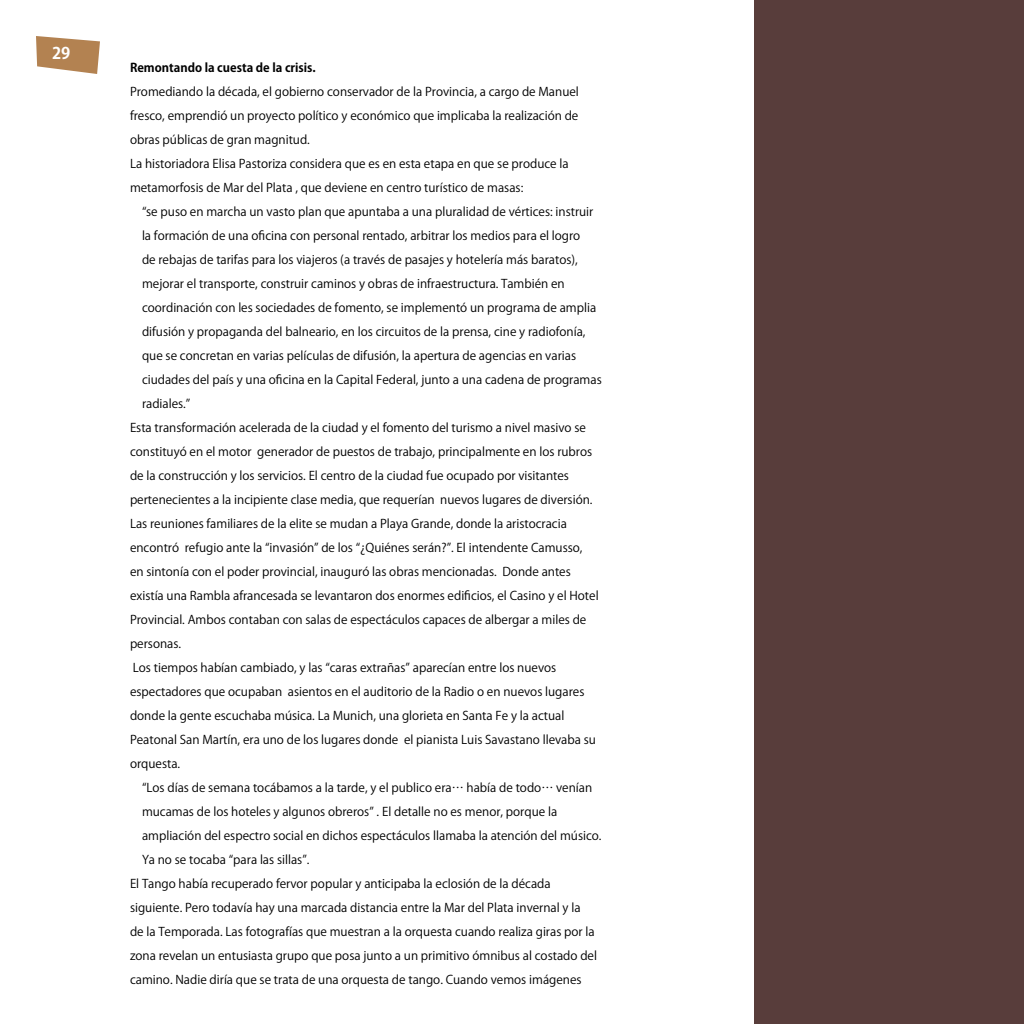
<style>
.page{position:relative;width:1024px;height:1024px;background:#fff}
.page>*{position:absolute;margin:0;border:0;box-sizing:border-box;transform-origin:0 0}
.t1{font:700 16px "Koz Go Pr 6 N";color:#fff}
.t2{font:12px/24px "Koz Go Pro";color:#000}
.t3{font:700 12px "Koz Go Pro";color:#000}
</style>
<div class="page">
<div style="left:754px;top:0;width:270px;height:1024px;background:#583d3b"></div>
<svg style="left:36px;top:36px;width:64px;height:38px"></svg>
<h1 class="t1" style="left:52px;top:44px;width:20px">29</h1>
<p class="t3" style="left:130px;top:60px;width:187px">Remontando la cuesta de la crisis.</p>
<p class="t2" style="left:130px;top:80px;width:450px">Promediando la década, el gobierno conservador de la Provincia, a cargo de Manuel fresco, emprendió un proyecto político y económico que implicaba la realización de obras públicas de gran magnitud.<br>La historiadora Elisa Pastoriza considera que es en esta etapa en que se produce la metamorfosis de Mar del Plata , que deviene en centro turístico de masas:</p>
<p class="t2" style="left:142px;top:200px;width:453px">“se puso en marcha un vasto plan que apuntaba a una pluralidad de vértices: instruir</p>
<p class="t2" style="left:142px;top:224px;width:440px">la formación de una oficina con personal rentado, arbitrar los medios para el logro</p>
<p class="t2" style="left:142px;top:248px;width:437px">de rebajas de tarifas para los viajeros (a través de pasajes y hotelería más baratos),</p>
<p class="t2" style="left:142px;top:272px;width:424px">mejorar el transporte, construir caminos y obras de infraestructura. También en</p>
<p class="t2" style="left:142px;top:296px;width:456px">coordinación con les sociedades de fomento, se implementó un programa de amplia</p>
<p class="t2" style="left:142px;top:320px;width:445px">difusión y propaganda del balneario, en los circuitos de la prensa, cine y radiofonía,</p>
<p class="t2" style="left:142px;top:344px;width:436px">que se concretan en varias películas de difusión, la apertura de agencias en varias</p>
<p class="t2" style="left:142px;top:368px;width:461px">ciudades del país y una oficina en la Capital Federal, junto a una cadena de programas</p>
<p class="t2" style="left:142px;top:392px;width:50px">radiales.”</p>
<p class="t2" style="left:130px;top:416px;width:458px">Esta transformación acelerada de la ciudad y el fomento del turismo a nivel masivo se</p>
<p class="t2" style="left:130px;top:440px;width:464px">constituyó en el motor generador de puestos de trabajo, principalmente en los rubros</p>
<p class="t2" style="left:130px;top:464px;width:440px">de la construcción y los servicios. El centro de la ciudad fue ocupado por visitantes</p>
<p class="t2" style="left:130px;top:488px;width:464px">pertenecientes a la incipiente clase media, que requerían nuevos lugares de diversión.</p>
<p class="t2" style="left:130px;top:512px;width:438px">Las reuniones familiares de la elite se mudan a Playa Grande, donde la aristocracia</p>
<p class="t2" style="left:130px;top:536px;width:454px">encontró refugio ante la “invasión” de los “¿Quiénes serán?”. El intendente Camusso,</p>
<p class="t2" style="left:130px;top:560px;width:442px">en sintonía con el poder provincial, inauguró las obras mencionadas. Donde antes</p>
<p class="t2" style="left:130px;top:584px;width:470px">existía una Rambla afrancesada se levantaron dos enormes edificios, el Casino y el Hotel</p>
<p class="t2" style="left:130px;top:608px;width:458px">Provincial. Ambos contaban con salas de espectáculos capaces de albergar a miles de</p>
<p class="t2" style="left:130px;top:632px;width:53px">personas.</p>
<p class="t2" style="left:133px;top:656px;width:425px">Los tiempos habían cambiado, y las “caras extrañas” aparecían entre los nuevos</p>
<p class="t2" style="left:130px;top:680px;width:456px">espectadores que ocupaban asientos en el auditorio de la Radio o en nuevos lugares</p>
<p class="t2" style="left:130px;top:704px;width:436px">donde la gente escuchaba música. La Munich, una glorieta en Santa Fe y la actual</p>
<p class="t2" style="left:130px;top:728px;width:468px">Peatonal San Martín, era uno de los lugares donde el pianista Luis Savastano llevaba su</p>
<p class="t2" style="left:130px;top:752px;width:52px">orquesta.</p>
<p class="t2" style="left:142px;top:776px;width:452px">“Los días de semana tocábamos a la tarde, y el publico era… había de todo… venían</p>
<p class="t2" style="left:142px;top:800px;width:417px">mucamas de los hoteles y algunos obreros” . El detalle no es menor, porque la</p>
<p class="t2" style="left:142px;top:824px;width:461px">ampliación del espectro social en dichos espectáculos llamaba la atención del músico.</p>
<p class="t2" style="left:142px;top:848px;width:169px">Ya no se tocaba “para las sillas”.</p>
<p class="t2" style="left:130px;top:872px;width:422px">El Tango había recuperado fervor popular y anticipaba la eclosión de la década</p>
<p class="t2" style="left:130px;top:896px;width:452px">siguiente. Pero todavía hay una marcada distancia entre la Mar del Plata invernal y la</p>
<p class="t2" style="left:130px;top:920px;width:466px">de la Temporada. Las fotografías que muestran a la orquesta cuando realiza giras por la</p>
<p class="t2" style="left:130px;top:944px;width:469px">zona revelan un entusiasta grupo que posa junto a un primitivo ómnibus al costado del</p>
<p class="t2" style="left:130px;top:968px;width:453px">camino. Nadie diría que se trata de una orquesta de tango. Cuando vemos imágenes</p>
</div>
